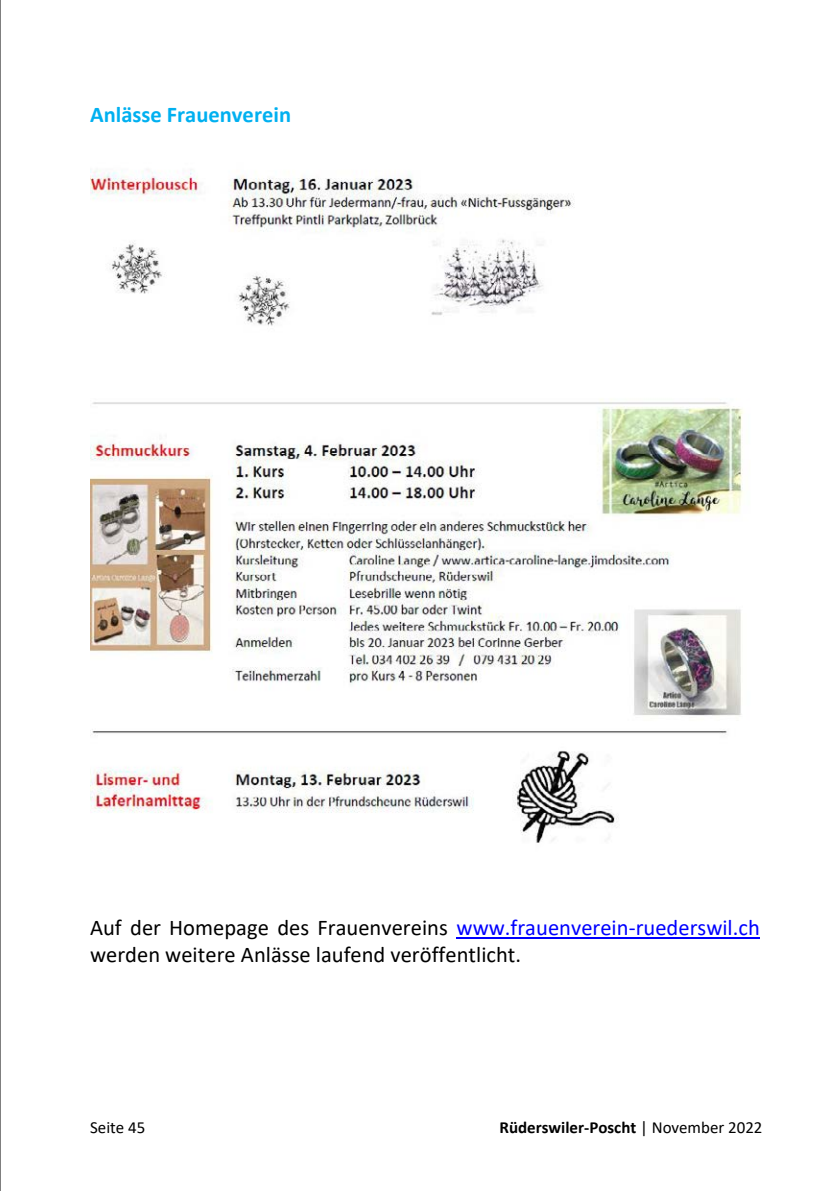
<style>
.page{position:relative;width:840px;height:1191px;background:#fff}
.page>*{position:absolute;margin:0;border:0;box-sizing:border-box;transform-origin:0 0}
.t1{font:22.4px/27.6px "Calibri";color:#000}
.t2{font:700 22.4px "Calibri";color:#00b0f0}
.t3{font:700 17px "Calibri";color:#000}
.t4{font:17px "Calibri";color:#000}
.s1{color:#00f}
.s2{font-weight:400}
</style>
<div class="page">
<hr style="left:456px;top:937px;width:303px;height:1px;background:#00f">
<img style="left:90px;top:169px;width:485px;height:157px">
<img style="left:90px;top:399px;width:653px;height:444px">
<hr style="left:0;top:0;width:1px;height:1191px;background:#000">
<p class="t2" style="left:90px;top:98px;width:202px">Anlässe Frauenverein</p>
<p class="t1" style="left:90px;top:912px;width:671px">Auf der Homepage des Frauenvereins <span class="s1">www.frauenverein-ruederswil.ch </span>werden weitere Anlässe laufend veröffentlicht.</p>
<p class="t4" style="left:90px;top:1115px;width:57px">Seite 45</p>
<p class="t3" style="left:499px;top:1114px;width:264px">Rüderswiler-Poscht <span class="s2">| November 2022</span></p>
</div>
